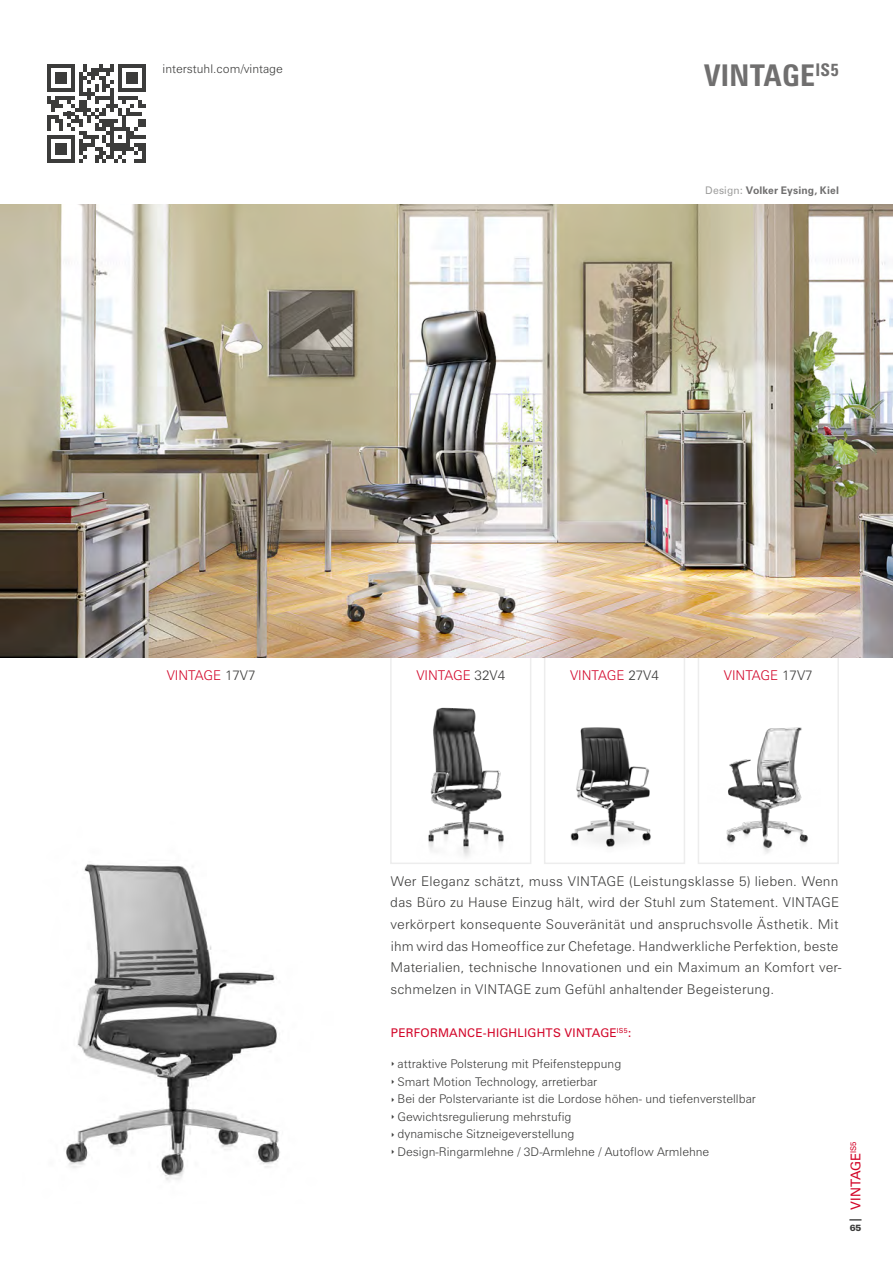
<style>
.page{position:relative;width:893px;height:1263px;background:#fff}
.page>*{position:absolute;margin:0;border:0;box-sizing:border-box;transform-origin:0 0}
.t1{font:30px "Zurich BT Bold Condensed Head";letter-spacing:.01em;color:#706f6f}
.t2{font:300 13.5px/21.6px "Zurich BT";letter-spacing:.015em;color:#3c3c3b}
.t3{font:300 13.5px "Zurich BT";color:#d3072a}
.t4{font:13.5px "Zurich BT";color:#d3072a}
.t5{font:300 12px/17.5px "Zurich BT";color:#3c3c3b}
.t6{font:12px "Zurich BT";letter-spacing:.02em;color:#d3072a}
.t7{font:700 10.5px "Zurich BT";letter-spacing:.015em;color:#706f6f}
.t8{font:900 9px "Zurich BT";color:#3c3c3b}
.s1{font-weight:400;color:#9d9d9c}
.s2{color:#3c3c3b}
</style>
<div class="page">
<img style="left:570px;top:727px;width:81px;height:121px">
<div style="left:544px;top:631px;width:141px;height:233px;border:2px solid #ededed"></div>
<img style="left:726px;top:727px;width:82px;height:126px">
<div style="left:698px;top:631px;width:141px;height:233px;border:2px solid #ededed"></div>
<img style="left:428px;top:707px;width:76px;height:150px">
<div style="left:390px;top:631px;width:141px;height:233px;border:2px solid #ededed"></div>
<img style="left:66px;top:864px;width:214px;height:316px">
<img style="left:0;top:204px;width:893px;height:454px">
<svg style="left:47px;top:64px;width:99px;height:99px"></svg>
<svg style="left:849px;top:1219px;width:12px;height:1px"></svg>
<p class="t5" style="left:163px;top:60px;width:122px">interstuhl.com/vintage</p>
<h1 class="t1" style="left:704px;top:58px;width:136px">VINTAGE<sup>IS5</sup></h1>
<p class="t7" style="left:705px;top:184px;width:135px"><span class="s1">Design:</span> Volker Eysing, Kiel</p>
<p class="t3" style="left:167px;top:667px;width:90px">VINTAGE <span class="s2">17V7</span></p>
<p class="t3" style="left:416px;top:667px;width:90px">VINTAGE <span class="s2">32V4</span></p>
<p class="t3" style="left:570px;top:667px;width:90px">VINTAGE <span class="s2">27V4</span></p>
<p class="t3" style="left:724px;top:667px;width:90px">VINTAGE <span class="s2">17V7</span></p>
<p class="t2" style="left:390px;top:870px;width:453px">Wer Eleganz schätzt, muss VINTAGE (Leistungsklasse 5) lieben. Wenn das Büro zu Hause Einzug hält, wird der Stuhl zum Statement. VINTAGE verkörpert konsequente Souveränität und anspruchsvolle Ästhetik. Mit ihm wird das Homeoffice zur Chefetage. Handwerkliche Perfektion, beste Materialien, technische Innovationen und ein Maximum an Komfort ver&shy;schmelzen in VINTAGE zum Gefühl anhaltender Begeisterung.</p>
<p class="t6" style="left:391px;top:1025px;width:243px">PERFORMANCE-HIGHLIGHTS VINTAGE<sup>IS5</sup>:</p>
<p class="t5" style="left:398px;top:1055px;width:360px">attraktive Polsterung mit Pfeifensteppung<br>Smart Motion Technology, arretierbar<br>Bei der Polstervariante ist die Lordose höhen- und tiefenverstellbar Gewichtsregulierung mehrstufig<br>dynamische Sitzneigeverstellung<br>Design-Ringarmlehne / 3D-Armlehne / Autoflow Armlehne</p>
<p class="t4" style="left:848px;top:1210px;width:70px;rotate:-90deg">VINTAGE<sup>IS5</sup></p>
<p class="t8" style="left:850px;top:1222px;width:13px">65</p>
</div>
